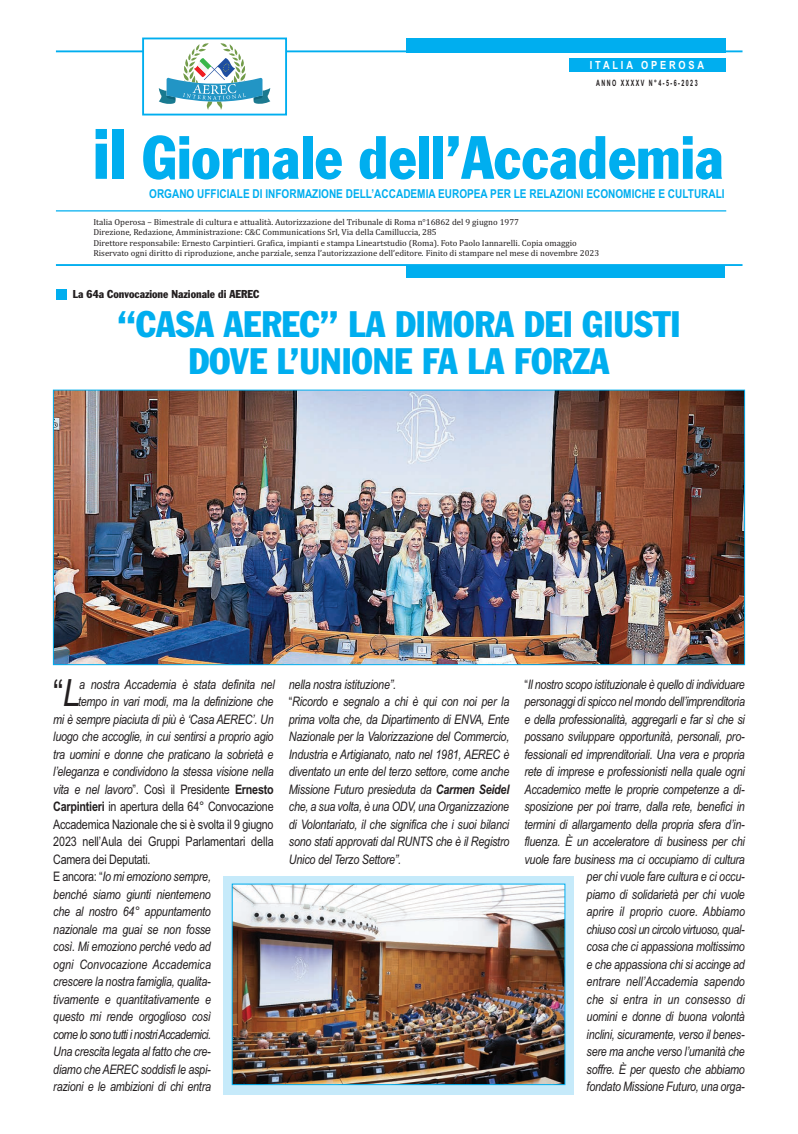
<style>
.page{position:relative;width:798px;height:1134px;background:#fff}
.page>*{position:absolute;margin:0;border:0;box-sizing:border-box;transform-origin:0 0}
.t1{font:condensed 60px "Franklin Gothic";color:#00aeef}
.t2{font:37.5px "Arial Narrow";color:#231f20}
.t3{font:condensed 36.25px/36.2px "Franklin Gothic";color:#00aeef;text-align:center}
.t4{font:italic 13.12px/17.5px "Arial Narrow";letter-spacing:-.02em;color:#231f20}
.t5{font:13.12px "Arial Narrow";letter-spacing:-.02em;color:#231f20}
.t6{font:italic 13.12px "Arial Narrow";letter-spacing:-.04em;color:#231f20}
.t7{font:italic 13.12px "Arial Narrow";color:#231f20}
.t8{font:700 12.25px "Arial Narrow";color:#00aeef}
.t9{font:condensed 11.25px "Franklin Gothic";color:#231f20}
.t10{font:700 11.25px "Arial Narrow";letter-spacing:.25em;color:#fff}
.t11{font:8.75px/10.5px "Cambria";color:#231f20}
.t12{font:700 8.75px "Arial Narrow";letter-spacing:.22em;color:#231f20;scale:.75 1}
.s1{font-size:70px}
.s2{font-style:italic}
.s3{font-weight:700}
.s4{font-style:normal}
</style>
<div class="page">
<img style="left:55px;top:392px;width:687px;height:271px">
<div style="left:53px;top:390px;width:691px;height:275px;border:1px solid #00aeef"></div>
<div style="left:223px;top:876px;width:350px;height:218px;background:#c6eafa"></div>
<div style="left:56px;top:289px;width:11px;height:11px;background:#00aeef"></div>
<hr style="left:56px;top:50px;width:357px;height:2px;background:#00aeef">
<div style="left:406px;top:39px;width:319px;height:14px;background:#00aeef"></div>
<hr style="left:56px;top:210px;width:670px;height:1px;background:#00aeef">
<hr style="left:56px;top:264px;width:686px;height:2px;background:#00aeef">
<div style="left:406px;top:265px;width:318px;height:12px;background:#00aeef"></div>
<div style="left:144px;top:39px;width:141px;height:75px;background:#fff"></div>
<svg style="left:159px;top:43px;width:111px;height:67px"></svg>
<div style="left:142px;top:38px;width:145px;height:77px;border:2px solid #00aeef"></div>
<svg style="left:725px;top:50px;width:17px;height:2px"></svg>
<div style="left:568px;top:59px;width:157px;height:13px;background:#00aeef"></div>
<img style="left:234px;top:886px;width:329px;height:197px">
<div style="left:232px;top:884px;width:333px;height:201px;border:1px solid #00aeef"></div>
<p class="t10" style="left:589px;top:59px;width:116px">ITALIA OPEROSA</p>
<p class="t12" style="left:596px;top:78px;width:137px">ANNO XXXXV N°4-5-6-2023</p>
<h1 class="t1" style="left:93px;top:136px;width:632px"><span class="s1">il</span> Giornale dell’Accademia</h1>
<p class="t8" style="left:149px;top:186px;width:577px">ORGANO UFFICIALE DI INFORMAZIONE DELL’ACCADEMIA EUROPEA PER LE RELAZIONI ECONOMICHE E CULTURALI</p>
<p class="t11" style="left:93px;top:216px;width:507px">Italia Operosa – Bimestrale di cultura e attualità. Autorizzazione del Tribunale di Roma n°16862 del 9 giugno 1977<br>Direzione, Redazione, Amministrazione: C&amp;C Communications Srl, Via della Camilluccia, 285<br>Direttore responsabile: Ernesto Carpintieri. Grafica, impianti e stampa Lineartstudio (Roma). Foto Paolo Iannarelli. Copia omaggio Riservato ogni diritto di riproduzione, anche parziale, senza l’autorizzazione dell’editore. Finito di stampare nel mese di novembre 2023</p>
<p class="t9" style="left:73px;top:290px;width:188px">La 64a Convocazione Nazionale di AEREC</p>
<h3 class="t3" style="left:117px;top:309px;width:564px">“CASA AEREC” LA DIMORA DEI GIUSTI<br>DOVE L’UNIONE FA LA FORZA</h3>
<h2 class="t2" style="left:53px;top:671px;width:28px">“<span class="s2">L</span></h2>
<p class="t4" style="left:79px;top:675px;width:197px">a nostra Accademia è stata definita nel</p>
<p class="t4" style="left:78px;top:693px;width:197px">tempo in vari modi, ma la definizione che</p>
<p class="t4" style="left:53px;top:710px;width:222px">mi è sempre piaciuta di più è ‘Casa AEREC’. Un</p>
<p class="t4" style="left:53px;top:728px;width:222px">luogo che accoglie, in cui sentirsi a proprio agio</p>
<p class="t4" style="left:53px;top:745px;width:222px">tra uomini e donne che praticano la sobrietà e</p>
<p class="t4" style="left:53px;top:763px;width:222px">l’eleganza e condividono la stessa visione nella</p>
<p class="t5" style="left:53px;top:781px;width:222px"><span class="s2">vita e nel lavoro</span>”. Così il Presidente <span class="s3">Ernesto</span></p>
<p class="t5" style="left:53px;top:799px;width:222px"><span class="s3">Carpintieri</span> in apertura della 64° Convocazione</p>
<p class="t5" style="left:53px;top:816px;width:222px">Accademica Nazionale che si è svolta il 9 giugno</p>
<p class="t5" style="left:53px;top:834px;width:222px">2023 nell’Aula dei Gruppi Parlamentari della</p>
<p class="t5" style="left:53px;top:851px;width:99px">Camera dei Deputati.</p>
<p class="t4" style="left:53px;top:868px;width:159px"><span class="s4">E ancora: “</span>Io mi emoziono sempre,</p>
<p class="t4" style="left:53px;top:885px;width:159px">benché siamo giunti nientemeno</p>
<p class="t4" style="left:53px;top:903px;width:159px">che al nostro 64° appuntamento</p>
<p class="t4" style="left:53px;top:920px;width:159px">nazionale ma guai se non fosse</p>
<p class="t4" style="left:53px;top:938px;width:159px">così. Mi emoziono perché vedo ad</p>
<p class="t7" style="left:53px;top:956px;width:159px">ogni Convocazione Accademica</p>
<p class="t4" style="left:53px;top:973px;width:158px">crescere la nostra famiglia, qualita-</p>
<p class="t4" style="left:53px;top:990px;width:159px">tivamente e quantitativamente e</p>
<p class="t4" style="left:53px;top:1008px;width:159px">questo mi rende orgoglioso così</p>
<p class="t6" style="left:53px;top:1026px;width:159px">come lo sono tutti i nostri Accademici.</p>
<p class="t4" style="left:53px;top:1043px;width:158px">Una crescita legata al fatto che cre-</p>
<p class="t4" style="left:53px;top:1060px;width:158px">diamo che AEREC soddisfi le aspi-</p>
<p class="t4" style="left:53px;top:1078px;width:159px">razioni e le ambizioni di chi entra</p>
<p class="t4" style="left:289px;top:675px;width:222px">nella nostra istituzione”.<br><span class="s4">“</span>Ricordo e segnalo a chi è qui con noi per la prima volta che, da Dipartimento di ENVA, Ente Nazionale per la Valorizzazione del Commercio, Industria e Artigianato, nato nel 1981, AEREC è diventato un ente del terzo settore, come anche Missione Futuro presieduta da <span class="s3">Carmen Seidel </span>che, a sua volta, è una ODV, una Organizzazione di Volontariato, il che significa che i suoi bilanci sono stati approvati dal RUNTS che è il Registro Unico del Terzo Settore”.</p>
<p class="t4" style="left:524px;top:675px;width:222px;text-align:right"><span class="s4">“</span>Il nostro scopo istituzionale è quello di individuare personaggi di spicco nel mondo dell’imprenditoria e della professionalità, aggregarli e far sì che si possano sviluppare opportunità, personali, pro&shy;fessionali ed imprenditoriali. Una vera e propria rete di imprese e professionisti nella quale ogni Accademico mette le proprie competenze a di&shy;sposizione per poi trarre, dalla rete, benefici in termini di allargamento della propria sfera d’in&shy;fluenza. È un acceleratore di business per chi vuole fare business ma ci occupiamo di cultura per chi vuole fare cultura e ci occu-<br>piamo di solidarietà per chi vuole<br>aprire il proprio cuore. Abbiamo<br>chiuso così un circolo virtuoso, qual-<br>cosa che ci appassiona moltissimo<br>e che appassiona chi si accinge ad<br>entrare nell’Accademia sapendo<br>che si entra in un consesso di<br>uomini e donne di buona volontà<br>inclini, sicuramente, verso il benes-<br>sere ma anche verso l’umanità che<br>soffre. È per questo che abbiamo<br>fondato Missione Futuro, una orga-</p>
</div>
